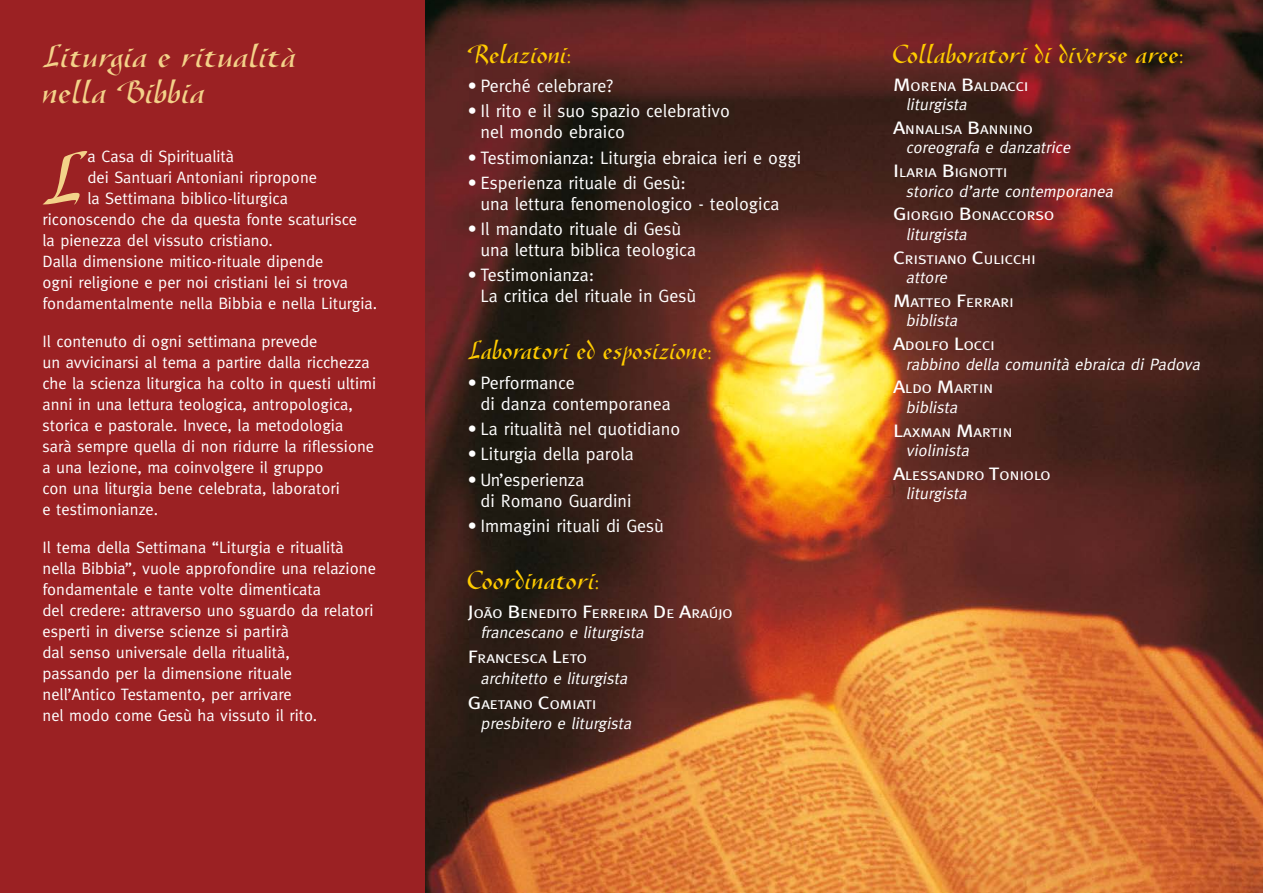
<style>
.page{position:relative;width:1263px;height:893px;background:#fff}
.page>*{position:absolute;margin:0;border:0;box-sizing:border-box;transform-origin:0 0}
.t1{font:76.8px "Gazelle FLF";color:#f3d289}
.t2{font:33px/36px "Gazelle FLF";color:#f3d289}
.t3{font:27px "Gazelle FLF";color:#fc0;scale:.95 1}
.t4{font:27px "Gazelle FLF";color:#fc0;scale:.9 1}
.t5{font:18px/21px "Meta";color:#fff}
.t6{font:16.5px/21px "Meta";color:#fff}
.t7{font:italic 16.5px "Meta";color:#fff}
.t8{font:12.6px "Meta Plus";letter-spacing:.005em;color:#fff;scale:1.2 1}
.s1{font-size:18px}
</style>
<div class="page">
<div style="left:0;top:0;width:425px;height:893px;background:#9b2123"></div>
<img style="left:425px;top:0;width:838px;height:893px">
<h2 class="t2" style="left:43px;top:39px;width:256px">Liturgia e ritualità nella Bibbia</h2>
<h3 class="t3" style="left:468px;top:39px;width:111px">Relazioni:</h3>
<p class="t5" style="left:468px;top:75px;width:147px">• Perché celebrare?</p>
<p class="t5" style="left:480px;top:100px;width:251px;text-indent:-13px">• Il rito e il suo spazio celebrativo nel mondo ebraico</p>
<p class="t5" style="left:468px;top:147px;width:335px">• Testimonianza: Liturgia ebraica ieri e oggi</p>
<p class="t5" style="left:480px;top:172px;width:300px;text-indent:-13px">• Esperienza rituale di Gesù:<br>una lettura fenomenologico - teologica</p>
<p class="t5" style="left:480px;top:218px;width:217px;text-indent:-13px">• Il mandato rituale di Gesù una lettura biblica teologica</p>
<p class="t5" style="left:480px;top:264px;width:217px;text-indent:-13px">• Testimonianza:<br>La critica del rituale in Gesù</p>
<h3 class="t4" style="left:468px;top:336px;width:273px">Laboratori ed esposizione:</h3>
<p class="t5" style="left:480px;top:372px;width:192px;text-indent:-13px">• Performance<br>di danza contemporanea</p>
<p class="t5" style="left:468px;top:418px;width:214px">• La ritualità nel quotidiano</p>
<p class="t5" style="left:468px;top:443px;width:168px">• Liturgia della parola</p>
<p class="t5" style="left:480px;top:469px;width:153px;text-indent:-13px">• Un’esperienza<br>di Romano Guardini</p>
<p class="t5" style="left:468px;top:515px;width:198px">• Immagini rituali di Gesù</p>
<h3 class="t3" style="left:468px;top:565px;width:140px">Coordinatori:</h3>
<p class="t8" style="left:468px;top:607px;width:222px"><span class="s1">J</span>OÃO <span class="s1">B</span>ENEDITO <span class="s1">F</span>ERREIRA <span class="s1">D</span> E <span class="s1">A</span>RAÚJO</p>
<p class="t7" style="left:480px;top:623px;width:168px">francescano e liturgista</p>
<p class="t8" style="left:468px;top:651px;width:101px"><span class="s1">F</span>RANCESCA <span class="s1">L</span>ETO</p>
<p class="t7" style="left:480px;top:669px;width:152px">architetto e liturgista</p>
<p class="t8" style="left:468px;top:698px;width:109px"><span class="s1">G</span>AETANO <span class="s1">C</span>OMIATI</p>
<p class="t7" style="left:480px;top:714px;width:156px">presbitero e liturgista</p>
<h1 class="t1" style="left:43px;top:137px;width:44px">L</h1>
<p class="t6" style="left:87px;top:145px;width:148px">a Casa di Spiritualità</p>
<p class="t6" style="left:87px;top:166px;width:231px">dei Santuari Antoniani ripropone</p>
<p class="t6" style="left:87px;top:187px;width:202px">la Settimana biblico-liturgica</p>
<p class="t6" style="left:43px;top:208px;width:316px">riconoscendo che da questa fonte scaturisce</p>
<p class="t6" style="left:43px;top:229px;width:232px">la pienezza del vissuto cristiano.</p>
<p class="t6" style="left:43px;top:250px;width:282px">Dalla dimensione mitico-rituale dipende</p>
<p class="t6" style="left:43px;top:271px;width:307px">ogni religione e per noi cristiani lei si trova</p>
<p class="t6" style="left:43px;top:293px;width:336px">fondamentalmente nella Bibbia e nella Liturgia.</p>
<p class="t6" style="left:43px;top:331px;width:335px">Il contenuto di ogni settimana prevede<br>un avvicinarsi al tema a partire dalla ricchezza che la scienza liturgica ha colto in questi ultimi anni in una lettura teologica, antropologica, storica e pastorale. Invece, la metodologia sarà sempre quella di non ridurre la riflessione a una lezione, ma coinvolgere il gruppo<br>con una liturgia bene celebrata, laboratori<br>e testimonianze.</p>
<p class="t6" style="left:43px;top:537px;width:335px">Il tema della Settimana “Liturgia e ritualità nella Bibbia”, vuole approfondire una relazione fondamentale e tante volte dimenticata<br>del credere: attraverso uno sguardo da relatori esperti in diverse scienze si partirà<br>dal senso universale della ritualità,<br>passando per la dimensione rituale<br>nell’Antico Testamento, per arrivare<br>nel modo come Gesù ha vissuto il rito.</p>
<h3 class="t3" style="left:893px;top:39px;width:308px">Collaboratori di diverse aree:</h3>
<p class="t8" style="left:893px;top:79px;width:114px"><span class="s1">M</span> ORENA <span class="s1">B</span>ALDACCI</p>
<p class="t7" style="left:906px;top:95px;width:66px">liturgista</p>
<p class="t8" style="left:893px;top:122px;width:118px"><span class="s1">A</span>NNALISA <span class="s1">B</span>ANNINO</p>
<p class="t7" style="left:906px;top:138px;width:169px">coreografa e danzatrice</p>
<p class="t8" style="left:893px;top:165px;width:97px"><span class="s1">I</span> LARIA <span class="s1">B</span>IGNOTTI</p>
<p class="t7" style="left:906px;top:181px;width:212px">storico d’arte contemporanea</p>
<p class="t8" style="left:893px;top:209px;width:136px"><span class="s1">G</span>IORGIO <span class="s1">B</span>ONACCORSO</p>
<p class="t7" style="left:906px;top:224px;width:66px">liturgista</p>
<p class="t8" style="left:893px;top:252px;width:120px"><span class="s1">C</span>RISTIANO <span class="s1">C</span>ULICCHI</p>
<p class="t7" style="left:906px;top:268px;width:46px">attore</p>
<p class="t8" style="left:893px;top:295px;width:102px"><span class="s1">M</span>ATTEO <span class="s1">F</span>ERRARI</p>
<p class="t7" style="left:906px;top:311px;width:56px">biblista</p>
<p class="t8" style="left:893px;top:338px;width:86px"><span class="s1">A</span>DOLFO <span class="s1">L</span>OCCI</p>
<p class="t7" style="left:906px;top:354px;width:299px">rabbino della comunità ebraica di Padova</p>
<p class="t8" style="left:893px;top:382px;width:85px"><span class="s1">A</span>LDO <span class="s1">M</span>ARTIN</p>
<p class="t7" style="left:906px;top:398px;width:56px">biblista</p>
<p class="t8" style="left:893px;top:425px;width:101px"><span class="s1">L</span>AXMAN <span class="s1">M</span>ARTIN</p>
<p class="t7" style="left:906px;top:441px;width:68px">violinista</p>
<p class="t8" style="left:893px;top:468px;width:133px"><span class="s1">A</span>LESSANDRO <span class="s1">T</span>ONIOLO</p>
<p class="t7" style="left:906px;top:484px;width:66px">liturgista</p>
</div>
